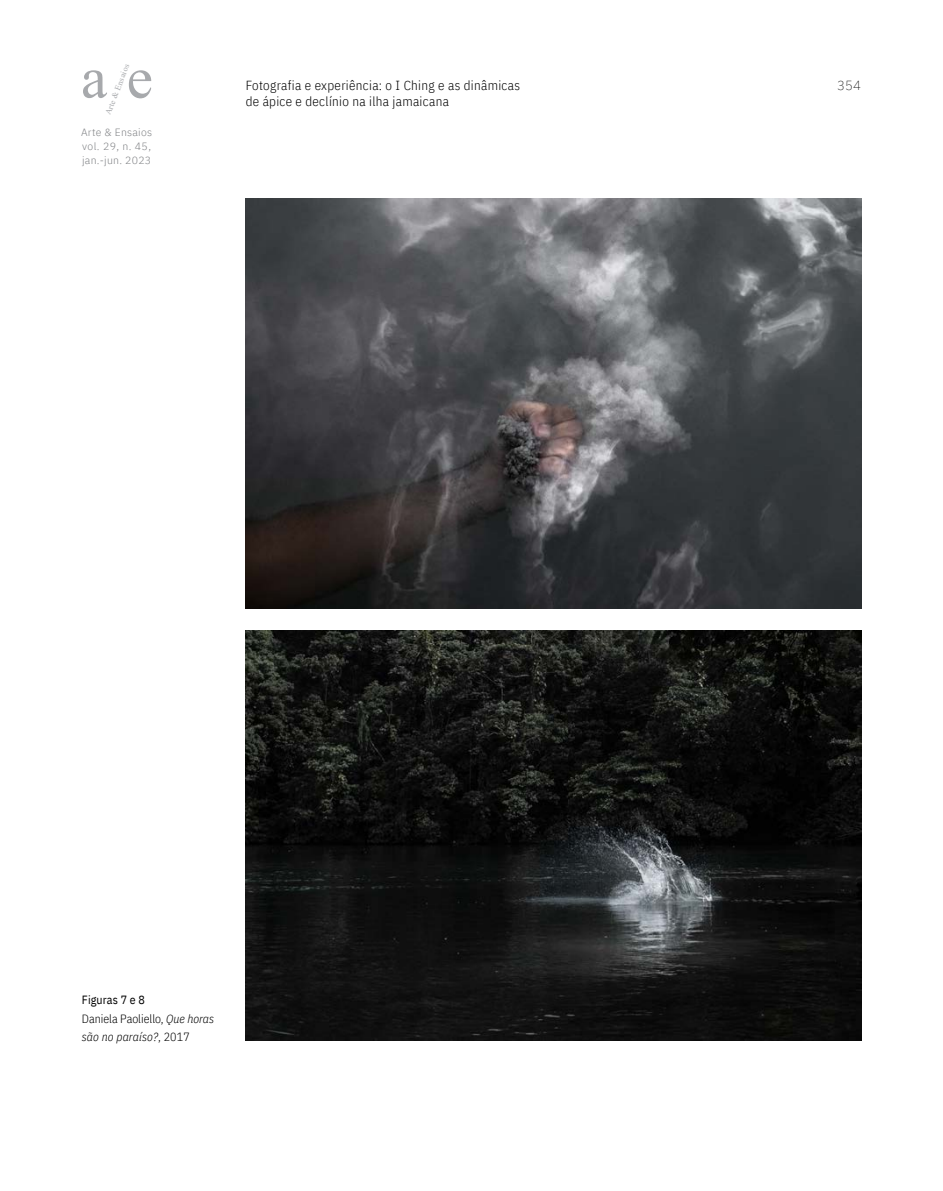
<style>
.page{position:relative;width:943px;height:1191px;background:#fff}
.page>*{position:absolute;margin:0;border:0;box-sizing:border-box;transform-origin:0 0}
.t1{font:59.15px "Times New Roman";color:#a7a9ac}
.t2{font:300 13.12px/16.6px "IBM Plex Sans Cond";letter-spacing:.025em;color:#000}
.t3{font:200 13.12px "IBM Plex Sans";color:#000}
.t4{font:300 11.9px/18.4px "IBM Plex Sans Cond";color:#000}
.t5{font:300 10.5px/14px "IBM Plex Sans";letter-spacing:.025em;color:#808285;text-align:justify}
.t6{font:8.4px "Times New Roman";color:#a7a9ac}
.s1{font-weight:400}
.s2{font-style:italic}
</style>
<div class="page">
<img style="left:246px;top:198px;width:615px;height:411px">
<img style="left:246px;top:630px;width:615px;height:411px">
<p class="t6" style="left:102px;top:112px;width:55px;rotate:-69deg">Arte &amp; Ensaios</p>
<p class="t5" style="left:81px;top:125px;width:72px">Arte &amp; Ensaios vol. 29, n. 45, jan.-jun. 2023</p>
<h1 class="t1" style="left:81px;top:36px;width:73px">a e</h1>
<p class="t3" style="left:837px;top:75px;width:25px">354</p>
<p class="t2" style="left:246px;top:76px;width:276px">Fotografia e experiência: o I Ching e as dinâmicas de ápice e declínio na ilha jamaicana</p>
<p class="t4" style="left:82px;top:989px;width:134px"><span class="s1">Figuras 7 e 8<br></span>Daniela Paoliello, <span class="s2">Que horas são no paraíso?</span>, 2017</p>
</div>
